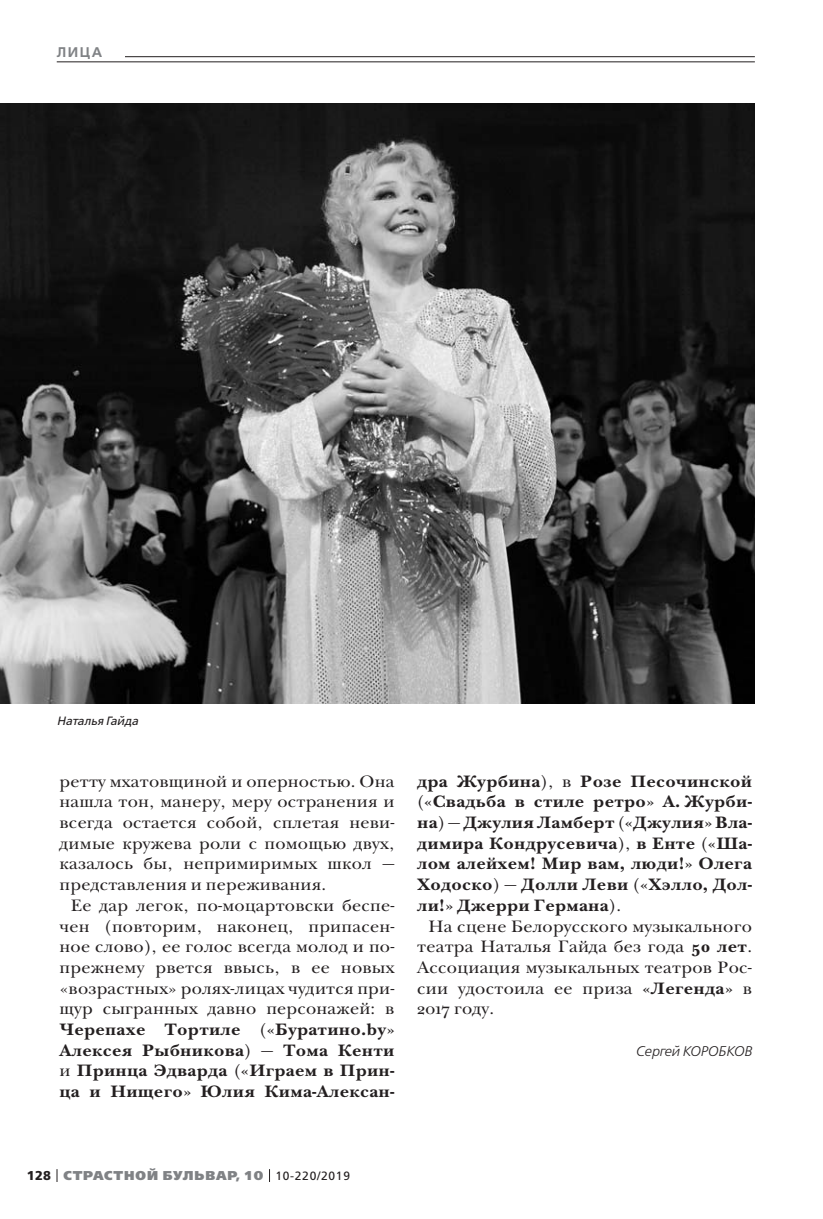
<style>
.page{position:relative;width:823px;height:1219px;background:#fff}
.page>*{position:absolute;margin:0;border:0;box-sizing:border-box;transform-origin:0 0}
.t1{font:17.2px/20.6px "New Baskerville ITC";letter-spacing:.015em;color:#231f20;text-align:justify;scale:1.05 1}
.t2{font:700 17.2px/20.6px "New Baskerville ITC";letter-spacing:.015em;color:#231f20;text-align:justify;scale:1.05 1}
.t3{font:italic 300 14px "Free Set";color:#231f20}
.t4{font:600 14px "Free Set";color:#808285}
.t5{font:800 12.8px "Free Set";letter-spacing:.07em;color:#808285}
.t6{font:italic 12px "Free Set";color:#231f20}
.s1{font-weight:700}
.s2{font-weight:400}
.s3{font-weight:700;color:#231f20}
.s4{font-weight:400;font-size:12px;color:#231f20}
</style>
<div class="page">
<svg style="left:57px;top:1169px;width:1px;height:13px"></svg>
<svg style="left:269px;top:1169px;width:1px;height:13px"></svg>
<hr style="left:57px;top:56px;width:697px;height:1px;background:#231f20">
<div style="left:57px;top:41px;width:68px;height:21px;background:#fff"></div>
<hr style="left:57px;top:62px;width:697px;height:1px;background:#231f20">
<img style="left:0;top:103px;width:754px;height:601px">
<p class="t4" style="left:57px;top:45px;width:47px">ЛИЦА</p>
<p class="t6" style="left:57px;top:715px;width:83px">Наталья Гайда</p>
<p class="t1" style="left:60px;top:772px;width:320px">ретту мхатовщиной и оперностью. Она нашла тон, манеру, меру остранения и всегда остается собой, сплетая неви&shy;димые кружева роли с помощью двух, казалось бы, непримиримых школ — представления и переживания.</p>
<p class="t1" style="left:60px;top:896px;width:320px;text-indent:11px">Ее дар легок, по-моцартовски беспе&shy;чен (повторим, наконец, припасен&shy;ное слово), ее голос всегда молод и по&shy;прежнему рвется ввысь, в ее новых «возрастных» ролях-лицах чудится при&shy;щур сыгранных давно персонажей: в <span class="s1">Черепахе Тортиле</span> (<span class="s1">«Буратино.by» Алексея Рыбникова</span>) — <span class="s1">Тома Кенти </span>и <span class="s1">Принца Эдварда</span> (<span class="s1">«Играем в Прин&shy;ца и Нищего» Юлия Кима-Алексан-</span></p>
<p class="t2" style="left:417px;top:772px;width:320px">дра Журбина<span class="s2">), в</span> Розе Песочинской <span class="s2">(</span>«Свадьба в стиле ретро» А. Журби&shy;на<span class="s2">) —</span> Джулия Ламберт <span class="s2">(</span>«Джулия» Вла&shy;димира Кондрусевича<span class="s2">),</span> в Енте <span class="s2">(</span>«Ша&shy;лом алейхем! Мир вам, люди!» Олега Ходоско<span class="s2">) —</span> Долли Леви <span class="s2">(</span>«Хэлло, Дол&shy;ли!» Джерри Германа<span class="s2">).</span></p>
<p class="t1" style="left:417px;top:917px;width:320px;text-indent:11px">На сцене Белорусского музыкального театра Наталья Гайда без года <span class="s1">50 лет</span>.<br>Ассоциация музыкальных театров Рос&shy;сии удостоила ее приза <span class="s1">«Легенда»</span> в 2017 году.</p>
<p class="t3" style="left:635px;top:1044px;width:118px">Сергей КОРОБКОВ</p>
<p class="t5" style="left:27px;top:1169px;width:324px"><span class="s3">128</span> СТРАСТНОЙ БУЛЬВАР, 10 <span class="s4">10-220/2019</span></p>
</div>
